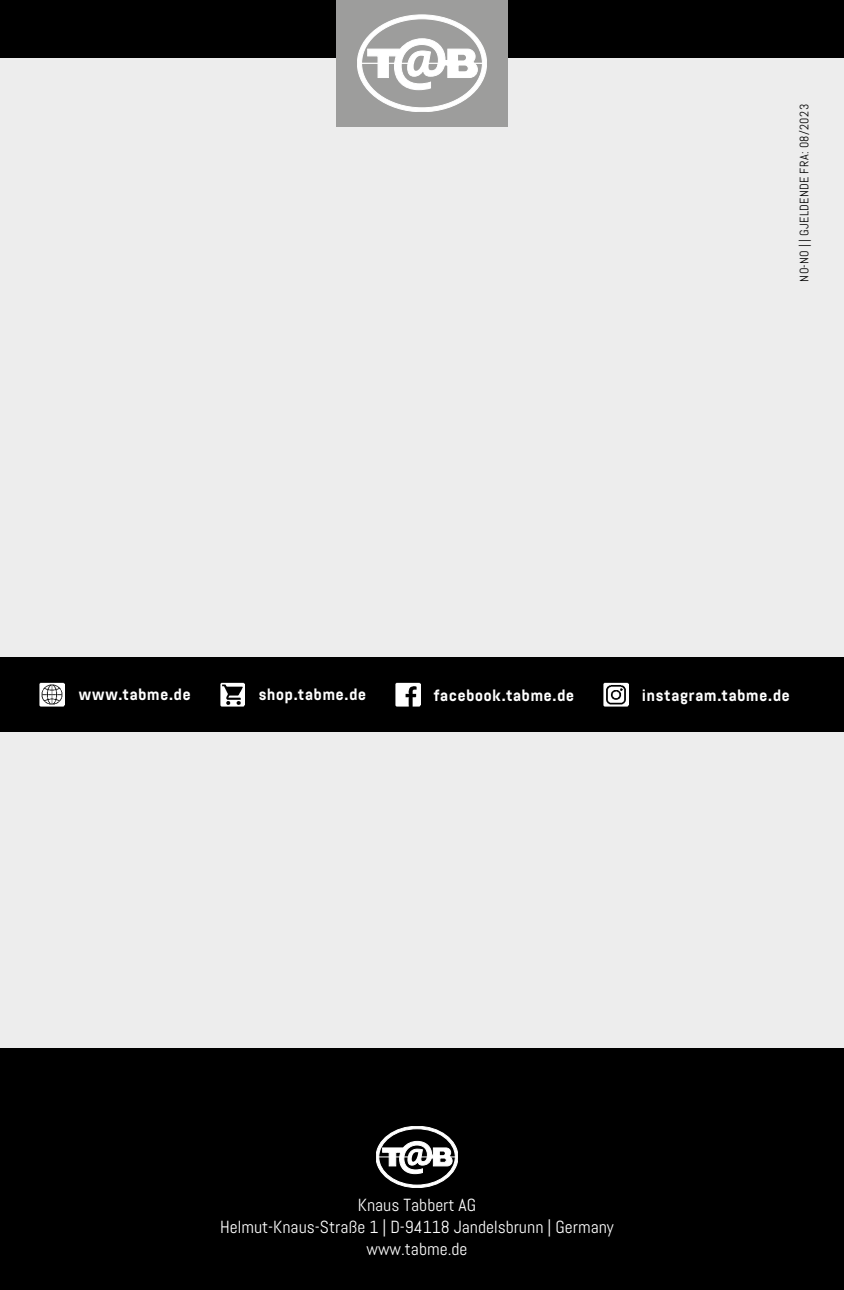
<style>
.page{position:relative;width:844px;height:1290px;background:#fff}
.page>*{position:absolute;margin:0;border:0;box-sizing:border-box;transform-origin:0 0}
.t1{font:17.5px/22.4px "Abel Pro";color:#fff;text-align:center}
.t2{font:700 16.45px "Abel Pro";letter-spacing:.015em;color:#fff}
.t3{font:12.25px "Abel Pro";letter-spacing:.03em;color:#000}
</style>
<div class="page">
<div style="left:0;top:0;width:843px;height:1290px;background:#ededed"></div>
<div style="left:0;top:0;width:843px;height:57px;background:#000"></div>
<div style="left:0;top:1048px;width:843px;height:242px;background:#000"></div>
<div style="left:0;top:657px;width:843px;height:75px;background:#000"></div>
<svg style="left:376px;top:1126px;width:82px;height:61px"></svg>
<hr style="left:377px;top:1156px;width:34px;height:1px;background:#fff">
<hr style="left:420px;top:1156px;width:37px;height:1px;background:#fff">
<img style="left:603px;top:682px;width:25px;height:25px">
<img style="left:395px;top:682px;width:25px;height:25px">
<img style="left:40px;top:682px;width:25px;height:25px">
<img style="left:220px;top:682px;width:25px;height:25px">
<div style="left:336px;top:0;width:171px;height:127px;background:#9d9d9c"></div>
<svg style="left:357px;top:15px;width:129px;height:97px"></svg>
<hr style="left:359px;top:63px;width:54px;height:1px;background:#fff">
<hr style="left:426px;top:63px;width:59px;height:1px;background:#fff">
<p class="t3" style="left:796px;top:282px;width:179px;rotate:-90deg">NO-NO | | GJELDENDE FRA: 08/2023</p>
<p class="t2" style="left:79px;top:683px;width:114px">www.tabme.de</p>
<p class="t2" style="left:258px;top:683px;width:109px">shop.tabme.de</p>
<p class="t2" style="left:433px;top:683px;width:142px">facebook.tabme.de</p>
<p class="t2" style="left:641px;top:683px;width:150px">instagram.tabme.de</p>
<p class="t1" style="left:220px;top:1193px;width:395px">Knaus Tabbert AG<br>Helmut-Knaus-Straße 1 | D-94118 Jandelsbrunn | Germany www.tabme.de</p>
</div>
